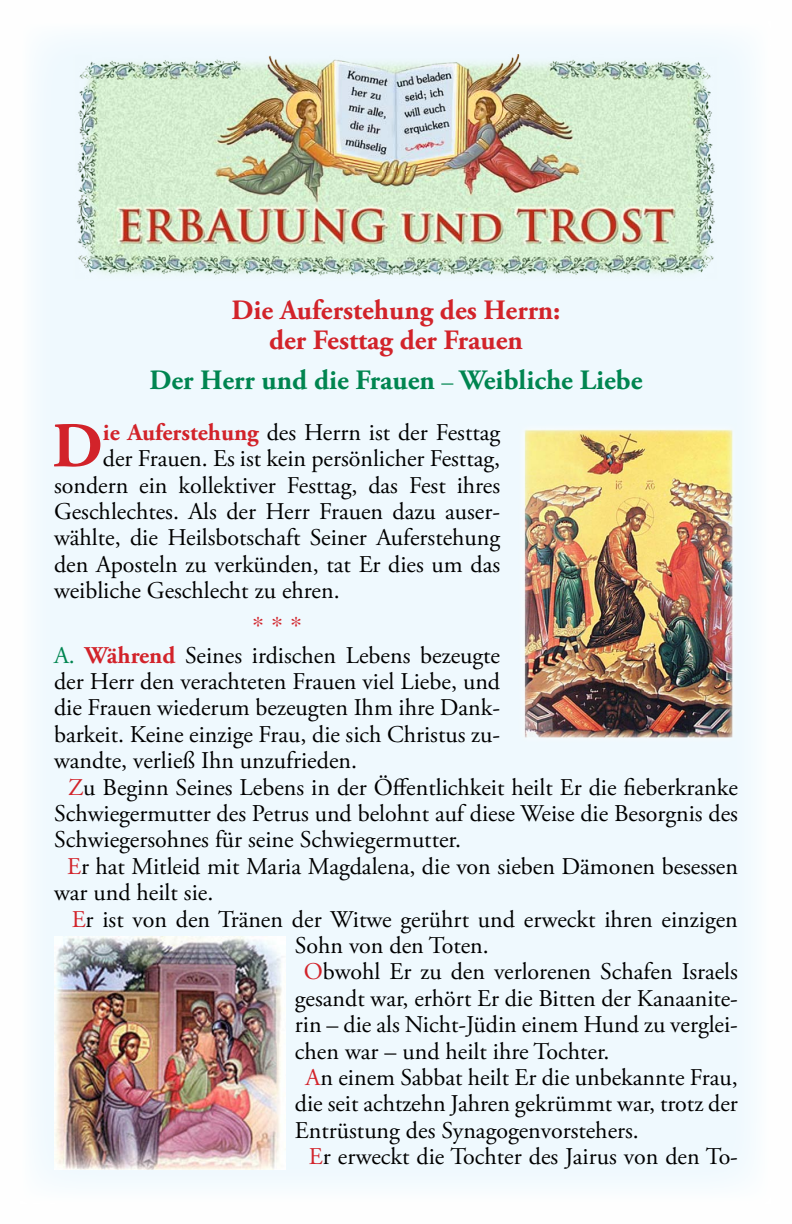
<style>
.page{position:relative;width:792px;height:1224px;background:#eff9fe}
.page>*{position:absolute;margin:0;border:0;box-sizing:border-box;transform-origin:0 0}
.t1{font:700 63.8px "Adobe Garamond Pro";color:#d2232a}
.t2{font:700 28px "Adobe Garamond Pro";color:#d2232a}
.t3{font:700 28px "Adobe Garamond Pro";color:#008550}
.t4{font:24px/26.4px "Adobe Garamond Pro";color:#000;text-align:justify}
.t5{font:24px "CTOS Times Pro";color:#d2232a}
.s1{font-weight:400;font-size:24px}
.s2{font-weight:700;color:#d2232a}
.s3{color:#008550}
.s4{color:#d2232a}
</style>
<div class="page">
<img style="left:77px;top:54px;width:638px;height:223px">
<img style="left:524px;top:429px;width:209px;height:309px">
<img style="left:54px;top:937px;width:232px;height:233px">
<p class="t2" style="left:232px;top:294px;width:330px">Die Auferstehung des Herrn:</p>
<p class="t2" style="left:269px;top:324px;width:255px">der Festtag der Frauen</p>
<p class="t3" style="left:149px;top:364px;width:495px">Der Herr und die Frauen <span class="s1">–</span> Weibliche Liebe</p>
<p class="t1" style="left:52px;top:409px;width:52px">D</p>
<p class="t4" style="left:103px;top:420px;width:399px"><span class="s2">ie Auferstehung</span> des Herrn ist der Festtag</p>
<p class="t4" style="left:103px;top:446px;width:399px">der Frauen. Es ist kein persönlicher Festtag,</p>
<p class="t4" style="left:54px;top:473px;width:448px">sondern ein kollektiver Festtag, das Fest ihres</p>
<p class="t4" style="left:54px;top:499px;width:448px">Geschlechtes. Als der Herr Frauen dazu auser-</p>
<p class="t4" style="left:54px;top:526px;width:448px">wählte, die Heilsbotschaft Seiner Auferstehung</p>
<p class="t4" style="left:54px;top:552px;width:448px">den Aposteln zu verkünden, tat Er dies um das</p>
<p class="t4" style="left:54px;top:578px;width:287px">weibliche Geschlecht zu ehren.</p>
<p class="t5" style="left:252px;top:605px;width:51px">* * *</p>
<p class="t4" style="left:54px;top:643px;width:448px"><span class="s3">A.</span> <span class="s2">Während</span> Seines irdischen Lebens bezeugte der Herr den verachteten Frauen viel Liebe, und die Frauen wiederum bezeugten Ihm ihre Dank&shy;barkeit. Keine einzige Frau, die sich Christus zu&shy;wandte, verließ Ihn unzufrieden.</p>
<p class="t4" style="left:54px;top:775px;width:685px;text-indent:14px"><span class="s4">Z</span>u Beginn Seines Lebens in der Öffentlichkeit heilt Er die fieberkranke Schwiegermutter des Petrus und belohnt auf diese Weise die Besorgnis des Schwiegersohnes für seine Schwiegermutter.</p>
<p class="t4" style="left:54px;top:854px;width:686px;text-indent:13px"><span class="s4">E</span>r hat Mitleid mit Maria Magdalena, die von sieben Dämonen besessen war und heilt sie.</p>
<p class="t4" style="left:295px;top:907px;width:444px;text-indent:-223px"><span class="s4">E</span>r ist von den Tränen der Witwe gerührt und erweckt ihren einzigen<br>Sohn von den Toten.</p>
<p class="t4" style="left:295px;top:960px;width:445px;text-indent:9px"><span class="s4">O</span>bwohl Er zu den verlorenen Schafen Israels gesandt war, erhört Er die Bitten der Kanaanite&shy;rin – die als Nicht-Jüdin einem Hund zu verglei&shy;chen war – und heilt ihre Tochter.</p>
<p class="t4" style="left:295px;top:1065px;width:445px;text-indent:11px"><span class="s4">A</span>n einem Sabbat heilt Er die unbekannte Frau, die seit achtzehn Jahren gekrümmt war, trotz der Entrüstung des Synagogenvorstehers.</p>
<p class="t4" style="left:309px;top:1144px;width:431px"><span class="s4">E</span>r erweckt die Tochter des Jairus von den To-</p>
</div>
